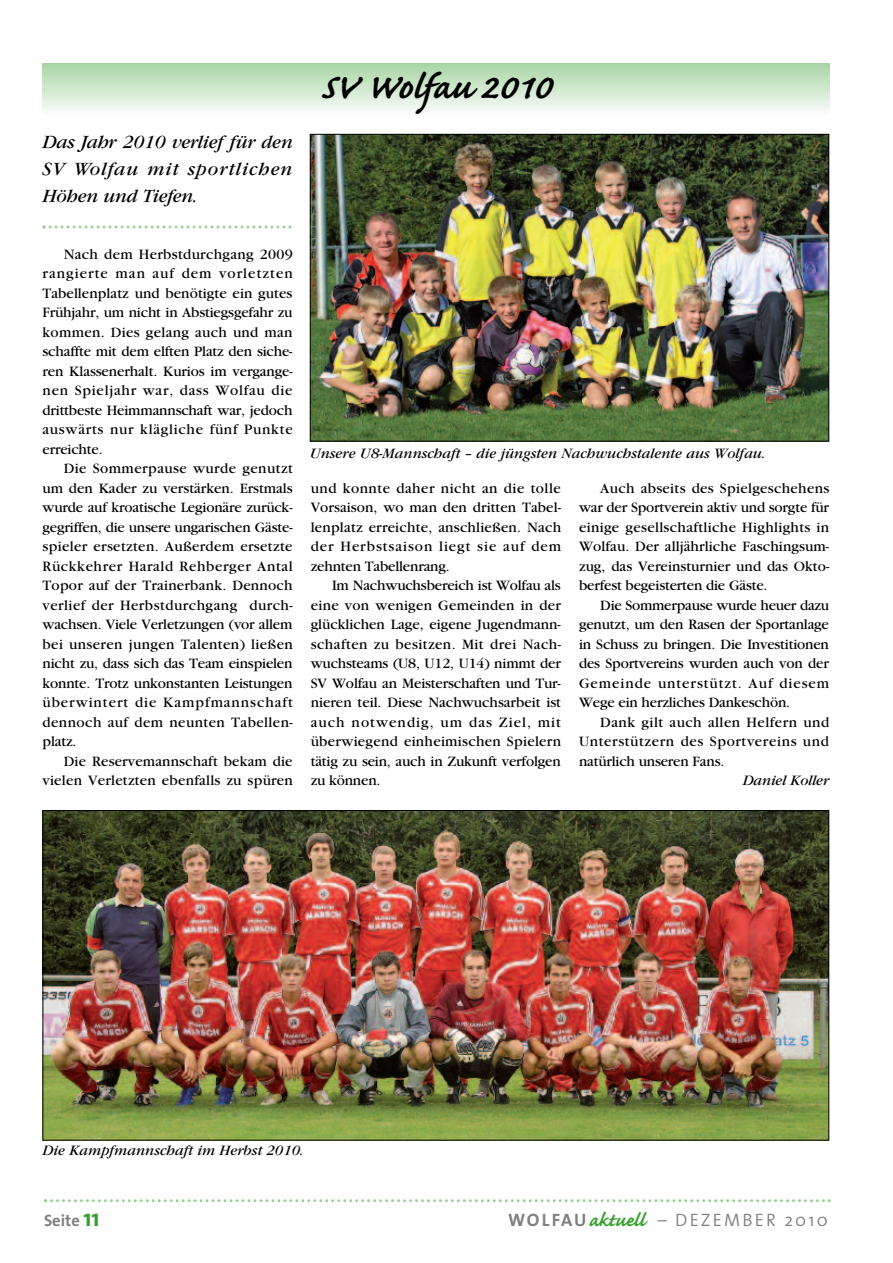
<style>
.page{position:relative;width:893px;height:1263px;background:#fff}
.page>*{position:absolute;margin:0;border:0;box-sizing:border-box;transform-origin:0 0}
.t1{font:700 45px "Caflisch Script";color:#000}
.t2{font:italic 19.5px/27px "Garamond";letter-spacing:-.01em;color:#000;text-align:justify}
.t3{font:300 18px "The Sans";letter-spacing:.125em;color:#808080}
.t4{font:700 16.5px "The Sans";color:#808080}
.t5{font:15px/19.5px "Garamond";letter-spacing:.01em;color:#000;text-align:justify}
.t6{font:italic 15px "Garamond";color:#000}
.s1{font-size:24px;color:#349f2c}
.s2{font-weight:700}
.s3{font-family:"Caflisch Script";font-weight:700;font-size:24px;color:#349f2c}
</style>
<div class="page">
<svg style="left:44px;top:1199px;width:787px;height:3px"></svg>
<hr style="left:43px;top:64px;width:786px;height:2px;background:#8bc886">
<hr style="left:43px;top:66px;width:786px;height:2px;background:#90ca8b">
<hr style="left:43px;top:68px;width:786px;height:2px;background:#94cd90">
<hr style="left:43px;top:70px;width:786px;height:2px;background:#98cf94">
<hr style="left:43px;top:72px;width:786px;height:2px;background:#9dd19a">
<hr style="left:43px;top:74px;width:786px;height:2px;background:#a2d39e">
<hr style="left:43px;top:76px;width:786px;height:2px;background:#a7d5a3">
<hr style="left:43px;top:78px;width:786px;height:2px;background:#abd7a7">
<hr style="left:43px;top:80px;width:786px;height:2px;background:#afdaac">
<hr style="left:43px;top:82px;width:786px;height:2px;background:#b4dcb1">
<hr style="left:43px;top:84px;width:786px;height:2px;background:#b9deb6">
<hr style="left:43px;top:86px;width:786px;height:2px;background:#bde0ba">
<hr style="left:43px;top:88px;width:786px;height:2px;background:#c2e2bf">
<hr style="left:43px;top:90px;width:786px;height:2px;background:#c6e4c4">
<hr style="left:43px;top:92px;width:786px;height:2px;background:#cbe7c9">
<hr style="left:43px;top:94px;width:786px;height:2px;background:#cfe8cd">
<hr style="left:43px;top:96px;width:786px;height:2px;background:#d4ebd2">
<hr style="left:43px;top:98px;width:786px;height:2px;background:#d8edd7">
<hr style="left:43px;top:100px;width:786px;height:2px;background:#ddefdc">
<hr style="left:43px;top:102px;width:786px;height:2px;background:#e1f1e0">
<hr style="left:43px;top:104px;width:786px;height:2px;background:#e6f3e5">
<hr style="left:43px;top:106px;width:786px;height:2px;background:#ebf6ea">
<hr style="left:43px;top:108px;width:786px;height:2px;background:#eff7ee">
<hr style="left:43px;top:110px;width:786px;height:2px;background:#f4faf3">
<hr style="left:43px;top:112px;width:786px;height:2px;background:#f8fcf8">
<img style="left:312px;top:136px;width:515px;height:303px">
<div style="left:310px;top:134px;width:519px;height:307px;border:1px solid #000"></div>
<img style="left:45px;top:812px;width:782px;height:326px">
<svg style="left:43px;top:225px;width:248px;height:3px"></svg>
<h2 class="t2" style="left:43px;top:130px;width:252px">Das Jahr 2010 verlief für den SV Wolfau mit sportlichen Höhen und Tiefen.</h2>
<p class="t5" style="left:43px;top:246px;width:252px;text-indent:21px">Nach dem Herbstdurchgang 2009 rangierte man auf dem vorletzten Tabellenplatz und benötigte ein gutes Frühjahr, um nicht in Abstiegsgefahr zu kommen. Dies gelang auch und man schaffte mit dem elften Platz den siche&shy;ren Klassenerhalt. Kurios im vergange&shy;nen Spieljahr war, dass Wolfau die drittbeste Heimmannschaft war, jedoch auswärts nur klägliche fünf Punkte erreichte.</p>
<p class="t5" style="left:43px;top:460px;width:252px;text-indent:21px">Die Sommerpause wurde genutzt um den Kader zu verstärken. Erstmals wurde auf kroatische Legionäre zurück&shy;gegriffen, die unsere ungarischen Gäste&shy;spieler ersetzten. Außerdem ersetzte Rückkehrer Harald Rehberger Antal Topor auf der Trainerbank. Dennoch verlief der Herbstdurchgang durch&shy;wachsen. Viele Verletzungen (vor allem bei unseren jungen Talenten) ließen nicht zu, dass sich das Team einspielen konnte. Trotz unkonstanten Leistungen überwintert die Kampfmannschaft dennoch auf dem neunten Tabellen&shy;platz.</p>
<p class="t5" style="left:43px;top:753px;width:252px;text-align:right">Die Reservemannschaft bekam die vielen Verletzten ebenfalls zu spüren</p>
<h1 class="t1" style="left:321px;top:56px;width:232px">SV Wolfau 2010</h1>
<p class="t6" style="left:310px;top:448px;width:457px">Unsere U8-Mannschaft – die jüngsten Nachwuchstalente aus Wolfau.</p>
<p class="t5" style="left:311px;top:480px;width:252px">und konnte daher nicht an die tolle Vorsaison, wo man den dritten Tabel&shy;lenplatz erreichte, anschließen. Nach der Herbstsaison liegt sie auf dem zehnten Tabellenrang.</p>
<p class="t5" style="left:311px;top:577px;width:252px;text-indent:21px">Im Nachwuchsbereich ist Wolfau als eine von wenigen Gemeinden in der glücklichen Lage, eigene Jugendmann&shy;schaften zu besitzen. Mit drei Nach&shy;wuchsteams (U8, U12, U14) nimmt der SV Wolfau an Meisterschaften und Tur&shy;nieren teil. Diese Nachwuchsarbeit ist auch notwendig, um das Ziel, mit überwiegend einheimischen Spielern tätig zu sein, auch in Zukunft verfolgen zu können.</p>
<p class="t5" style="left:579px;top:480px;width:252px;text-indent:21px">Auch abseits des Spielgeschehens war der Sportverein aktiv und sorgte für einige gesellschaftliche Highlights in Wolfau. Der alljährliche Faschingsum&shy;zug, das Vereinsturnier und das Okto&shy;berfest begeisterten die Gäste.</p>
<p class="t5" style="left:579px;top:597px;width:252px;text-indent:21px">Die Sommerpause wurde heuer dazu genutzt, um den Rasen der Sportanlage in Schuss zu bringen. Die Investitionen des Sportvereins wurden auch von der Gemeinde unterstützt. Auf diesem Wege ein herzliches Dankeschön.</p>
<p class="t5" style="left:579px;top:714px;width:252px;text-indent:21px">Dank gilt auch allen Helfern und Unterstützern des Sportvereins und natürlich unseren Fans.</p>
<p class="t6" style="left:743px;top:776px;width:88px">Daniel Koller</p>
<p class="t6" style="left:43px;top:1145px;width:263px">Die Kampfmannschaft im Herbst 2010.</p>
<p class="t4" style="left:44px;top:1214px;width:57px">Seite <span class="s1">11</span></p>
<p class="t3" style="left:508px;top:1213px;width:321px"><span class="s2">WOLFAU</span><span class="s3">aktuell</span> – DEZEMBER 2010</p>
</div>
